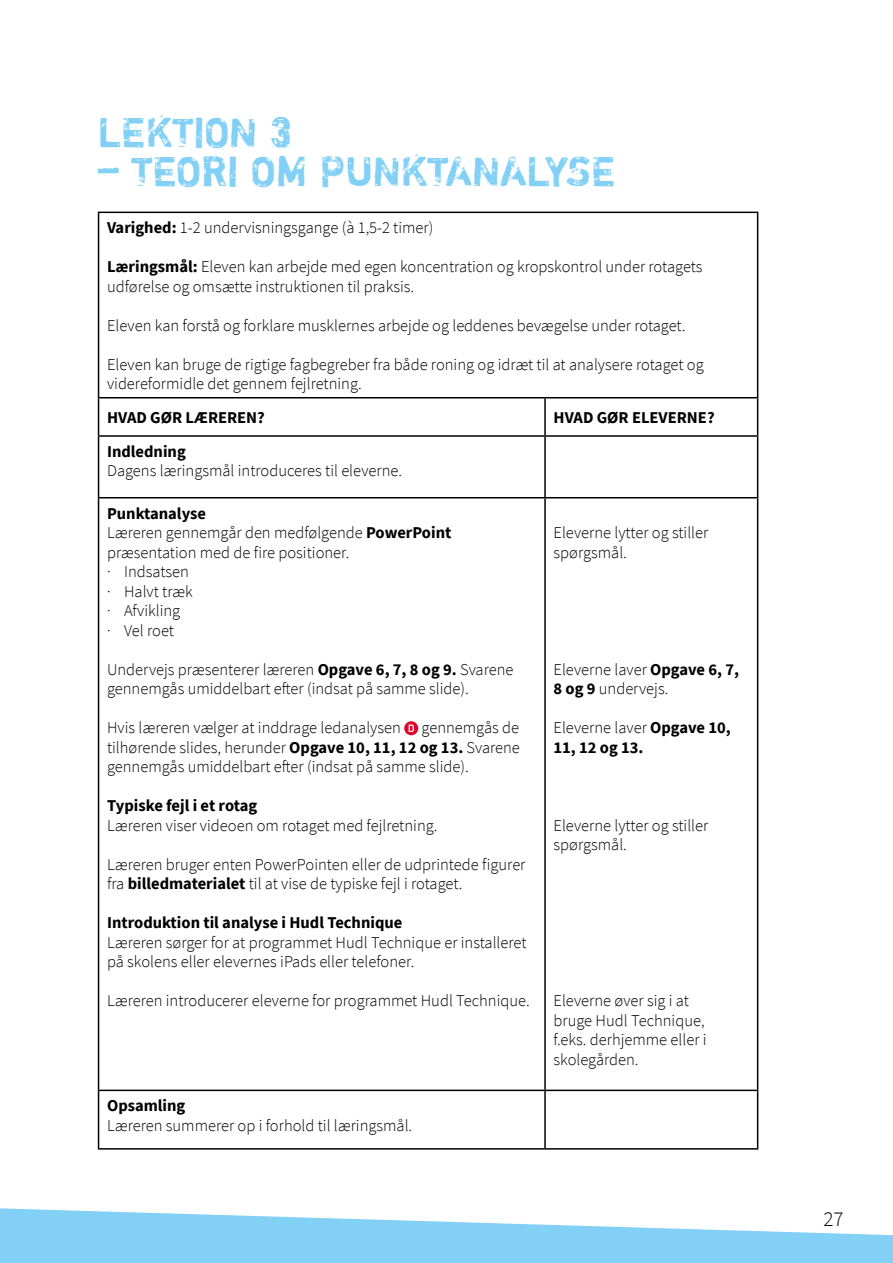
<style>
.page{position:relative;width:893px;height:1263px;background:#fff}
.page>*{position:absolute;margin:0;border:0;box-sizing:border-box;transform-origin:0 0}
.t1{font:42px "Shortcut";color:#82d0f5}
.t2{font:300 21px "Source Sans Pro";color:#000}
.t3{font:300 16.5px/19.5px "Source Sans Pro";color:#000}
.t4{font:700 16.5px/19.5px "Source Sans Pro";color:#000}
.s1{font-weight:700}
.s2{font-weight:300}
</style>
<div class="page">
<svg style="left:0;top:1208px;width:893px;height:55px;fill:#82d0f5"></svg>
<svg style="left:99px;top:437px;width:658px;height:711px"></svg>
<hr style="left:98px;top:212px;width:447px;height:1px;background:#000">
<hr style="left:545px;top:212px;width:213px;height:1px;background:#000">
<hr style="left:98px;top:397px;width:447px;height:1px;background:#000">
<hr style="left:545px;top:397px;width:213px;height:1px;background:#000">
<hr style="left:98px;top:213px;width:1px;height:184px;background:#000">
<hr style="left:98px;top:398px;width:1px;height:37px;background:#000">
<hr style="left:757px;top:213px;width:1px;height:184px;background:#000">
<hr style="left:544px;top:398px;width:2px;height:37px;background:#000">
<hr style="left:757px;top:398px;width:1px;height:37px;background:#000">
<hr style="left:98px;top:435px;width:447px;height:2px;background:#000">
<hr style="left:545px;top:435px;width:213px;height:2px;background:#000">
<hr style="left:98px;top:497px;width:447px;height:1px;background:#000">
<hr style="left:545px;top:497px;width:213px;height:1px;background:#000">
<hr style="left:98px;top:1089px;width:447px;height:2px;background:#000">
<hr style="left:545px;top:1089px;width:213px;height:2px;background:#000">
<hr style="left:98px;top:1148px;width:447px;height:1px;background:#000">
<hr style="left:545px;top:1148px;width:213px;height:1px;background:#000">
<hr style="left:98px;top:437px;width:1px;height:60px;background:#000">
<hr style="left:98px;top:498px;width:1px;height:591px;background:#000">
<hr style="left:98px;top:1091px;width:1px;height:57px;background:#000">
<hr style="left:544px;top:437px;width:2px;height:60px;background:#000">
<hr style="left:757px;top:437px;width:1px;height:60px;background:#000">
<hr style="left:544px;top:498px;width:2px;height:591px;background:#000">
<hr style="left:757px;top:498px;width:1px;height:591px;background:#000">
<hr style="left:544px;top:1091px;width:2px;height:57px;background:#000">
<hr style="left:757px;top:1091px;width:1px;height:57px;background:#000">
<div style="left:404px;top:721px;width:14px;height:14px;background:#e40028;border-radius:50%"></div>
<svg style="left:409px;top:724px;width:5px;height:8px"></svg>
<h1 class="t1" style="left:98px;top:106px;width:196px">LEKTION 3</h1>
<h1 class="t1" style="left:98px;top:145px;width:519px">– TEORI OM PUNKTANALYSE</h1>
<p class="t3" style="left:107px;top:218px;width:328px"><span class="s1">Varighed:</span> 1-2 undervisningsgange (à 1,5-2 timer)</p>
<p class="t3" style="left:107px;top:257px;width:597px"><span class="s1">Læringsmål:</span> Eleven kan arbejde med egen koncentration og kropskontrol under rotagets udførelse og omsætte instruktionen til praksis.</p>
<p class="t3" style="left:107px;top:316px;width:580px">Eleven kan forstå og forklare musklernes arbejde og leddenes bevægelse under rotaget.</p>
<p class="t3" style="left:107px;top:355px;width:598px">Eleven kan bruge de rigtige fagbegreber fra både roning og idræt til at analysere rotaget og videreformidle det gennem fejlretning.</p>
<p class="t4" style="left:107px;top:408px;width:159px">HVAD GØR LÆREREN?</p>
<p class="t4" style="left:554px;top:408px;width:163px">HVAD GØR ELEVERNE?</p>
<p class="t4" style="left:107px;top:441px;width:80px">Indledning</p>
<p class="t3" style="left:107px;top:461px;width:297px">Dagens læringsmål introduceres til eleverne.</p>
<p class="t3" style="left:107px;top:503px;width:346px"><span class="s1">Punktanalyse<br></span>Læreren gennemgår den medfølgende <span class="s1">PowerPoint </span>præsentation med de fire positioner.<br>· Indsatsen<br>· Halvt træk<br>· Afvikling<br>· Vel roet</p>
<p class="t3" style="left:107px;top:659px;width:408px">Undervejs præsenterer læreren <span class="s1">Opgave 6, 7, 8 og 9.</span> Svarene gennemgås umiddelbart efter (indsat på samme slide).</p>
<p class="t3" style="left:107px;top:718px;width:295px">Hvis læreren vælger at inddrage ledanalysen</p>
<p class="t3" style="left:554px;top:523px;width:156px">Eleverne lytter og stiller spørgsmål.</p>
<p class="t3" style="left:554px;top:659px;width:187px">Eleverne laver <span class="s1">Opgave 6, 7,<br>8 og 9</span> undervejs.</p>
<p class="t4" style="left:554px;top:718px;width:179px"><span class="s2">Eleverne laver</span> Opgave 10,<br>11, 12 og 13.</p>
<p class="t3" style="left:107px;top:718px;width:414px;text-align:justify;text-indent:314px">gennemgås de tilhørende slides, herunder <span class="s1">Opgave 10, 11, 12 og 13.</span> Svarene gennemgås umiddelbart efter (indsat på samme slide).</p>
<p class="t4" style="left:107px;top:796px;width:152px">Typiske fejl i et rotag</p>
<p class="t3" style="left:107px;top:815px;width:332px">Læreren viser videoen om rotaget med fejlretning.</p>
<p class="t3" style="left:107px;top:854px;width:420px">Læreren bruger enten PowerPointen eller de udprintede figurer fra <span class="s1">billedmaterialet</span> til at vise de typiske fejl i rotaget.</p>
<p class="t4" style="left:107px;top:913px;width:297px">Introduktion til analyse i Hudl Technique</p>
<p class="t3" style="left:107px;top:932px;width:421px">Læreren sørger for at programmet Hudl Technique er installeret på skolens eller elevernes iPads eller telefoner.</p>
<p class="t3" style="left:107px;top:991px;width:424px">Læreren introducerer eleverne for programmet Hudl Technique.</p>
<p class="t3" style="left:554px;top:815px;width:156px">Eleverne lytter og stiller spørgsmål.</p>
<p class="t3" style="left:554px;top:991px;width:155px">Eleverne øver sig i at bruge Hudl Technique, f.eks. derhjemme eller i skolegården.</p>
<p class="t4" style="left:107px;top:1096px;width:80px">Opsamling</p>
<p class="t3" style="left:107px;top:1115px;width:307px">Læreren summerer op i forhold til læringsmål.</p>
<p class="t2" style="left:823px;top:1206px;width:22px">27</p>
</div>
